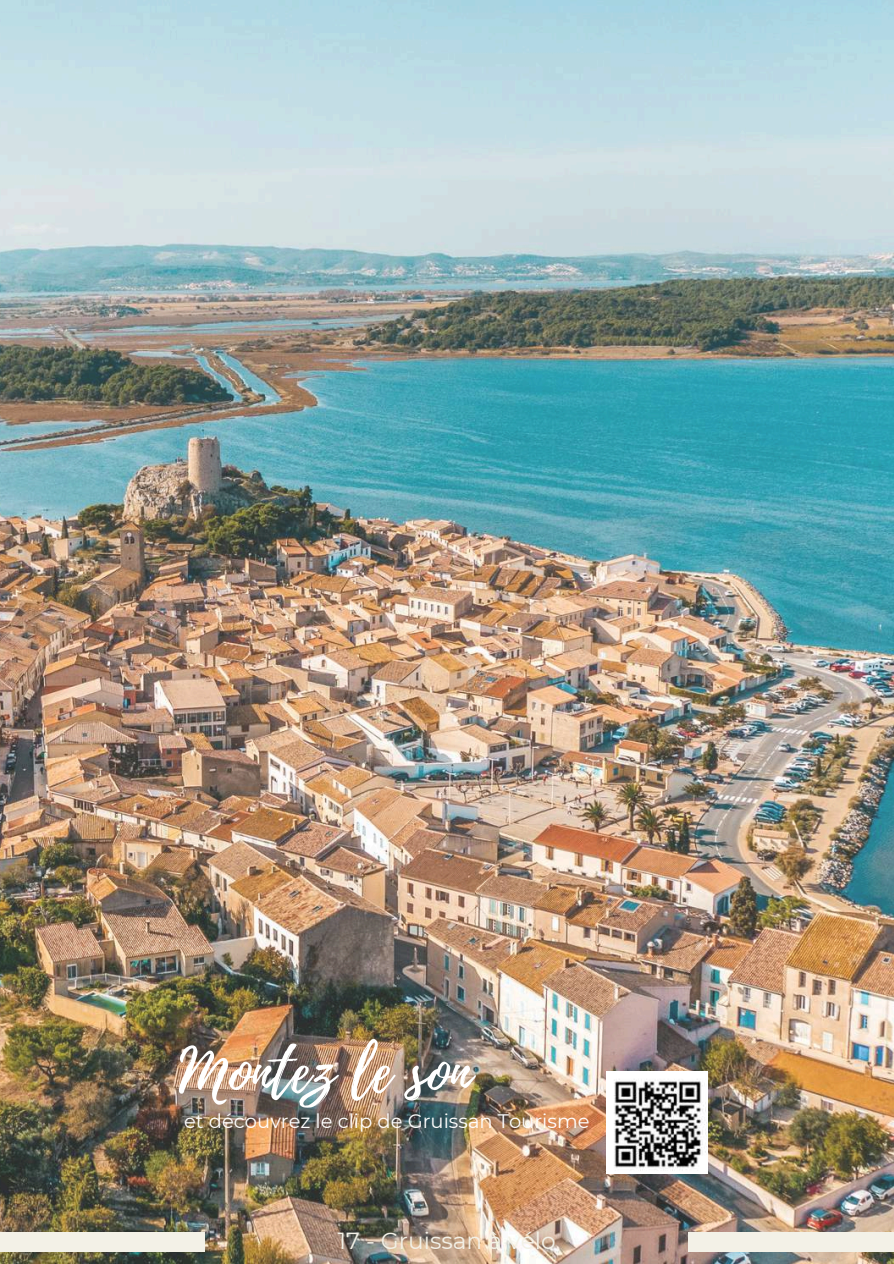
<style>
.page{position:relative;width:894px;height:1264px;background:#fff}
.page>*{position:absolute;margin:0;border:0;box-sizing:border-box;transform-origin:0 0}
.t1{font:60px "Playlist Script";color:#fff}
.t2{font:23.25px "Montserrat";color:#f3f1e7}
.t3{font:19.5px "Montserrat";color:#fff}
</style>
<div class="page">
<img style="left:0;top:0;width:893px;height:1263px">
<img style="left:606px;top:1071px;width:101px;height:102px">
<div style="left:0;top:1232px;width:205px;height:19px;background:#f3f1e7"></div>
<div style="left:688px;top:1232px;width:205px;height:19px;background:#f3f1e7"></div>
<h1 class="t1" style="left:179px;top:1028px;width:294px">Montez le son</h1>
<p class="t3" style="left:184px;top:1109px;width:407px">et découvrez le clip de Gruissan Tourisme</p>
<p class="t2" style="left:338px;top:1226px;width:219px">17 - Gruissan à vélo</p>
</div>
